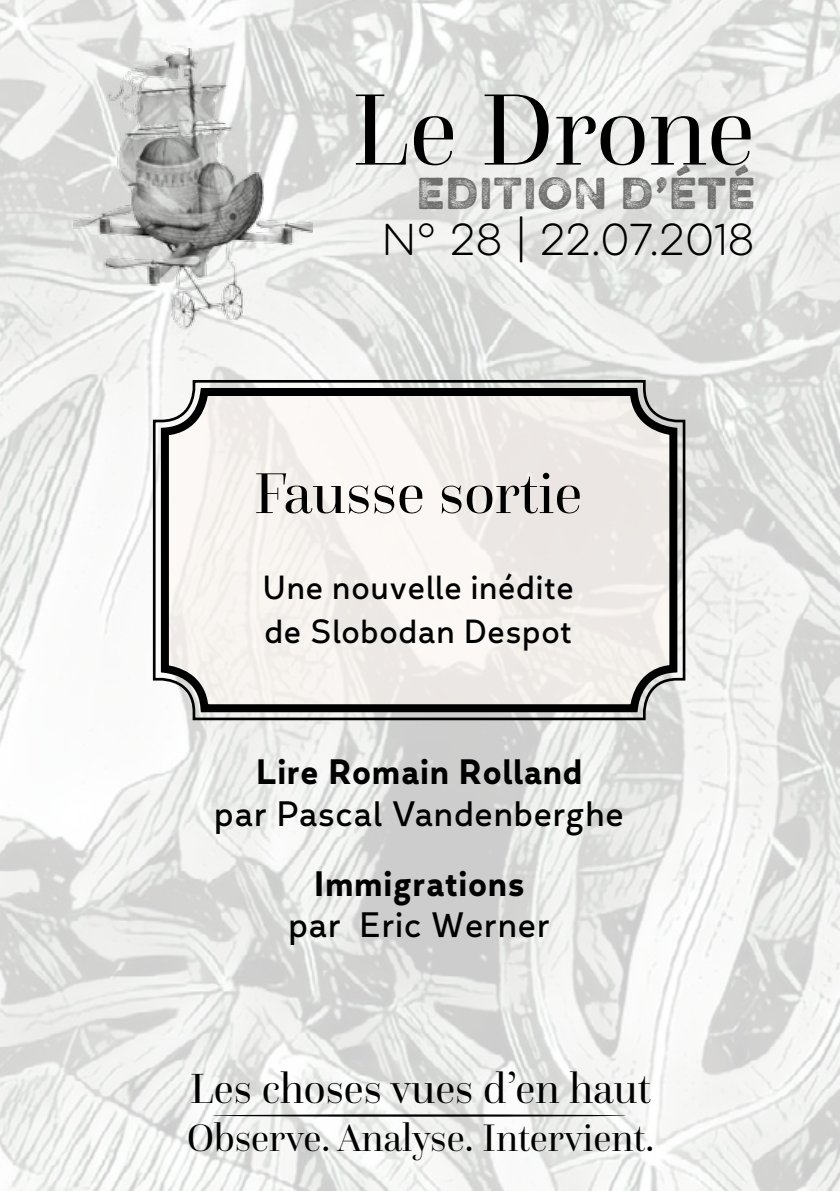
<style>
.page{position:relative;width:840px;height:1191px;background:#fff}
.page>*{position:absolute;margin:0;border:0;box-sizing:border-box;transform-origin:0 0}
.t1{font:106px "Questa Grande";color:#000}
.t2{font:60px "Questa Grande";color:#000}
.t3{font:44px "Questa Grande";color:#000}
.t4{font:40px "Questa Grande";color:#000}
.t5{font:100 40px "Eveleth Clean";color:#000}
.t6{font:300 40px "Eveleth Dot";letter-spacing:.05em;color:#6d6d6c}
.t7{font:38px "Leto Text Sans";color:#000}
.t8{font:700 38px "Leto Text Sans";color:#000}
.t9{font:36px/43.2px "Leto Text Sans";color:#000}
</style>
<div class="page">
<img style="left:0;top:0;width:839px;height:1191px">
<img style="left:74px;top:49px;width:238px;height:286px">
<hr style="left:212px;top:1114px;width:414px;height:2px;background:#000;border-radius:50%">
<svg style="left:151px;top:379px;width:535px;height:342px"></svg>
<div style="left:161px;top:388px;width:516px;height:324px;border:8px solid #000;border-radius:39px"></div>
<h1 class="t1" style="left:352px;top:66px;width:404px">Le Drone</h1>
<p class="t6" style="left:417px;top:162px;width:339px">EDITION D’été</p>
<p class="t5" style="left:381px;top:212px;width:374px">N° 28 | 22.07.2018</p>
<h2 class="t2" style="left:254px;top:457px;width:329px">Fausse sortie</h2>
<p class="t9" style="left:262px;top:566px;width:313px">Une nouvelle inédite de Slobodan Despot</p>
<p class="t8" style="left:255px;top:746px;width:328px">Lire Romain Rolland</p>
<p class="t7" style="left:214px;top:789px;width:411px">par Pascal Vandenberghe</p>
<p class="t8" style="left:313px;top:858px;width:213px">Immigrations</p>
<p class="t7" style="left:288px;top:900px;width:263px">par Eric Werner</p>
<p class="t3" style="left:190px;top:1062px;width:462px">Les choses vues d’en haut</p>
<p class="t4" style="left:187px;top:1113px;width:468px">Observe. Analyse. Intervient.</p>
</div>
